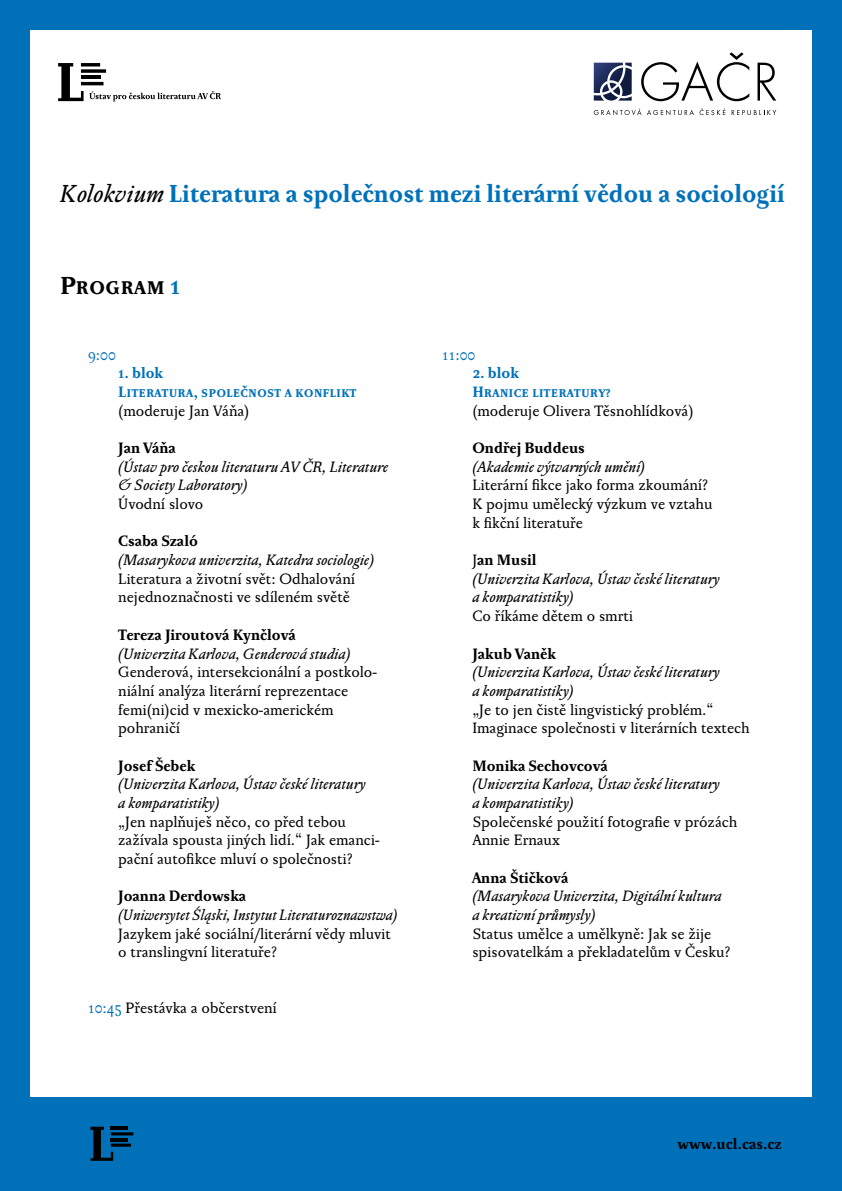
<style>
.page{position:relative;width:842px;height:1191px;background:#0071b9}
.page>*{position:absolute;margin:0;border:0;box-sizing:border-box;transform-origin:0 0}
.t1{font:700 25.5px "Pentagraf";color:#0071b9}
.t2{font:700 25.5px "Pentagraf";color:#000}
.t3{font:15.6px/18.7px "Pentagraf";color:#000}
.t4{font:italic 15.6px/18.7px "Pentagraf";color:#000}
.t5{font:700 15.6px "Pentagraf";color:#000}
.t6{font:700 15.6px/18.7px "Pentagraf";color:#0071b9}
.t7{font:15.6px "Pentagraf";color:#0071b9}
.s1{font-weight:400;font-style:italic;color:#000}
.s2{color:#0071b9}
.s3{font-style:normal}
.s4{font-weight:700;font-style:normal}
</style>
<div class="page">
<div style="left:30px;top:30px;width:782px;height:1066px;background:#fff"></div>
<svg style="left:58px;top:63px;width:163px;height:38px"></svg>
<hr style="left:111px;top:1126px;width:17px;height:3px;background:#000">
<hr style="left:111px;top:1132px;width:22px;height:3px;background:#000">
<hr style="left:111px;top:1138px;width:17px;height:3px;background:#000">
<hr style="left:111px;top:1143px;width:20px;height:3px;background:#000">
<svg style="left:90px;top:1126px;width:23px;height:34px"></svg>
<svg style="left:594px;top:63px;width:38px;height:38px"></svg>
<svg style="left:594px;top:108px;width:47px;height:7px"></svg>
<svg style="left:647px;top:108px;width:78px;height:7px"></svg>
<svg style="left:732px;top:110px;width:44px;height:5px"></svg>
<svg style="left:641px;top:52px;width:108px;height:49px"></svg>
<svg style="left:757px;top:63px;width:19px;height:38px"></svg>
<h1 class="t1" style="left:60px;top:178px;width:726px"><span class="s1">Kolokvium</span> Literatura a společnost mezi literární vědou a sociologií</h1>
<h1 class="t2" style="left:60px;top:270px;width:121px">Program <span class="s2">1</span></h1>
<p class="t7" style="left:88px;top:345px;width:29px">9:00</p>
<p class="t6" style="left:118px;top:364px;width:240px">1. blok<br>Literatura, společnost a konflikt</p>
<p class="t3" style="left:118px;top:401px;width:133px">(moderuje Jan Váňa)</p>
<p class="t5" style="left:118px;top:439px;width:59px">Jan Váňa</p>
<p class="t4" style="left:118px;top:457px;width:272px">(Ústav pro českou literaturu AV ČR, Literature &amp; Society Laboratory)</p>
<p class="t3" style="left:118px;top:495px;width:87px">Úvodní slovo</p>
<p class="t5" style="left:118px;top:532px;width:81px">Csaba Szaló</p>
<p class="t4" style="left:118px;top:550px;width:258px">(Masarykova univerzita, Katedra sociologie)</p>
<p class="t3" style="left:118px;top:569px;width:238px">Literatura a životní svět: Odhalování nejednoznačnosti ve sdíleném světě</p>
<p class="t5" style="left:118px;top:625px;width:179px">Tereza Jiroutová Kynčlová</p>
<p class="t4" style="left:118px;top:644px;width:234px">(Univerzita Karlova, Genderová studia)</p>
<p class="t3" style="left:118px;top:663px;width:260px">Genderová, intersekcionální a postkolo&shy;niální analýza literární reprezentace femi(ni)cid v mexicko-americkém pohraničí</p>
<p class="t5" style="left:118px;top:756px;width:79px">Josef Šebek</p>
<p class="t4" style="left:118px;top:774px;width:249px">(Univerzita Karlova, Ústav české literatury a komparatistiky)</p>
<p class="t3" style="left:118px;top:812px;width:263px">„Jen naplňuješ něco, co před tebou zažívala spousta jiných lidí.“ Jak emanci&shy;pační autofikce mluví o společnosti?</p>
<p class="t5" style="left:118px;top:887px;width:130px">Joanna Derdowska</p>
<p class="t4" style="left:118px;top:905px;width:281px">(Uniwersytet Śląski, Instytut Literaturoznawstwa)</p>
<p class="t3" style="left:118px;top:924px;width:274px">Jazykem jaké sociální/literární vědy mluvit o translingvní literatuře?</p>
<p class="t3" style="left:88px;top:999px;width:190px"><span class="s2">10:45</span> Přestávka a občerstvení</p>
<p class="t7" style="left:442px;top:345px;width:35px">11:00</p>
<p class="t6" style="left:472px;top:364px;width:140px">2. blok<br>Hranice literatury?</p>
<p class="t3" style="left:472px;top:401px;width:223px">(moderuje Olivera Těsnohlídková)</p>
<p class="t5" style="left:472px;top:439px;width:114px">Ondřej Buddeus</p>
<p class="t4" style="left:472px;top:457px;width:175px">(Akademie výtvarných umění)</p>
<p class="t3" style="left:472px;top:476px;width:242px">Literární fikce jako forma zkoumání?<br>K pojmu umělecký výzkum ve vztahu k fikční literatuře</p>
<p class="t4" style="left:472px;top:550px;width:249px"><span class="s3">J</span><span class="s4">an Musil<br></span>(Univerzita Karlova, Ústav české literatury a komparatistiky)</p>
<p class="t3" style="left:472px;top:607px;width:162px">Co říkáme dětem o smrti</p>
<p class="t5" style="left:472px;top:644px;width:85px">Jakub Vaněk</p>
<p class="t4" style="left:472px;top:662px;width:249px">(Univerzita Karlova, Ústav české literatury a komparatistiky)</p>
<p class="t3" style="left:472px;top:700px;width:279px">„Je to jen čistě lingvistický problém.“<br>Imaginace společnosti v literárních textech</p>
<p class="t5" style="left:472px;top:756px;width:137px">Monika Sechovcová</p>
<p class="t4" style="left:472px;top:774px;width:249px">(Univerzita Karlova, Ústav české literatury a komparatistiky)</p>
<p class="t3" style="left:472px;top:812px;width:266px">Společenské použití fotografie v prózách<br>Annie Ernaux</p>
<p class="t5" style="left:472px;top:868px;width:98px">Anna Štičková</p>
<p class="t4" style="left:472px;top:886px;width:251px">(Masarykova Univerzita, Digitální kultura a kreativní průmysly)</p>
<p class="t3" style="left:472px;top:924px;width:259px">Status umělce a umělkyně: Jak se žije spisovatelkám a překladatelům v Česku?</p>
<p class="t5" style="left:677px;top:1134px;width:106px">www.ucl.cas.cz</p>
</div>
